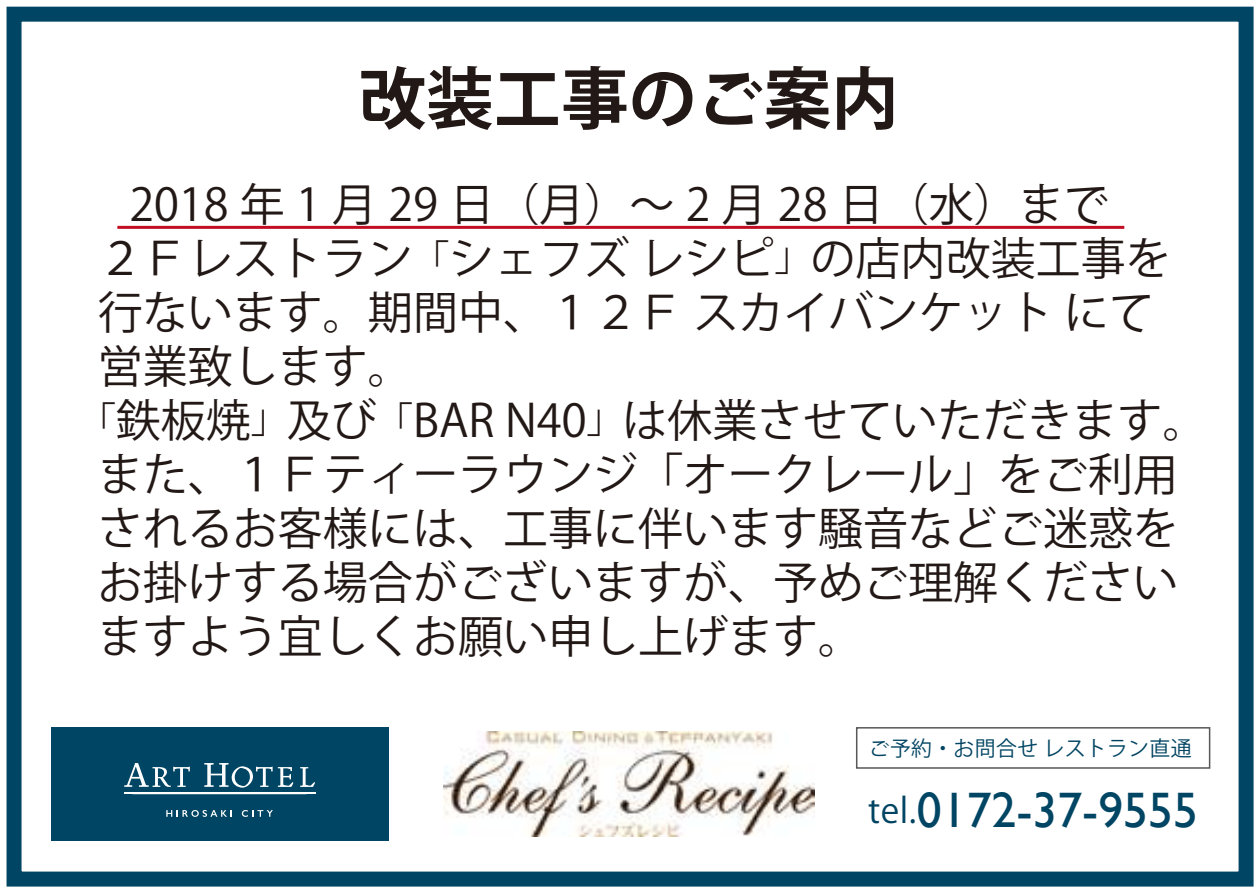
<style>
.page{position:relative;width:1259px;height:893px;background:#fff}
.page>*{position:absolute;margin:0;border:0;box-sizing:border-box;transform-origin:0 0}
.t1{font:700 67.5px "Koz Go Pr 6 N";color:#221815}
.t2{font:49.8px "Gill Sans";color:#004563}
.t3{font:45px "Koz Go Pr 6 N";color:#221815}
.t4{font:21px "Koz Go Pr 6 N";letter-spacing:.015em;color:#004462}
.s1{font-size:36px}
.s2{font-family:"Koz Go Pr 6 N";font-size:34.2px;color:#004462}
</style>
<div class="page">
<div style="left:7px;top:7px;width:1246px;height:880px;border:15px solid #004563"></div>
<div style="left:51px;top:727px;width:337px;height:113px;background:#004563"></div>
<hr style="left:124px;top:793px;width:191px;height:1px;background:#fff">
<svg style="left:124px;top:763px;width:66px;height:24px"></svg>
<svg style="left:204px;top:763px;width:89px;height:25px"></svg>
<svg style="left:300px;top:767px;width:15px;height:20px"></svg>
<svg style="left:166px;top:810px;width:66px;height:7px"></svg>
<svg style="left:242px;top:810px;width:31px;height:7px"></svg>
<hr style="left:117px;top:226px;width:1007px;height:3px;background:#c30d23">
<img style="left:443px;top:731px;width:372px;height:105px">
<div style="left:856px;top:727px;width:354px;height:42px;border:2px solid #595757"></div>
<h1 class="t1" style="left:359px;top:61px;width:541px">改装工事のご案内</h1>
<p class="t3" style="left:129px;top:179px;width:981px">2018 年 1 月 29 日（月）～ 2 月 28 日（水）まで</p>
<p class="t3" style="left:98px;top:233px;width:1074px">２Ｆレストラン<span class="s1">「</span>シェフズ レシピ<span class="s1">」</span>の店内改装工事を</p>
<p class="t3" style="left:98px;top:287px;width:1057px">行ないます。期間中、１２Ｆ スカイバンケット にて</p>
<p class="t3" style="left:98px;top:341px;width:316px">営業致します。</p>
<p class="t3" style="left:80px;top:395px;width:1129px"><span class="s1">「</span>鉄板焼<span class="s1">」</span>及び<span class="s1">「</span>BAR N40<span class="s1">」</span>は休業させていただきます。</p>
<p class="t3" style="left:98px;top:449px;width:1082px">また、１Ｆティーラウンジ「オークレール」をご利用</p>
<p class="t3" style="left:98px;top:503px;width:1082px">されるお客様には、工事に伴います騒音などご迷惑を</p>
<p class="t3" style="left:98px;top:557px;width:1082px">お掛けする場合がございますが、予めご理解ください</p>
<p class="t3" style="left:98px;top:611px;width:767px">ますよう宜しくお願い申し上げます。</p>
<p class="t4" style="left:869px;top:737px;width:324px">ご予約・お問合せ レストラン直通</p>
<p class="t2" style="left:868px;top:781px;width:331px"><span class="s2">tel.</span>0172-37-9555</p>
</div>
